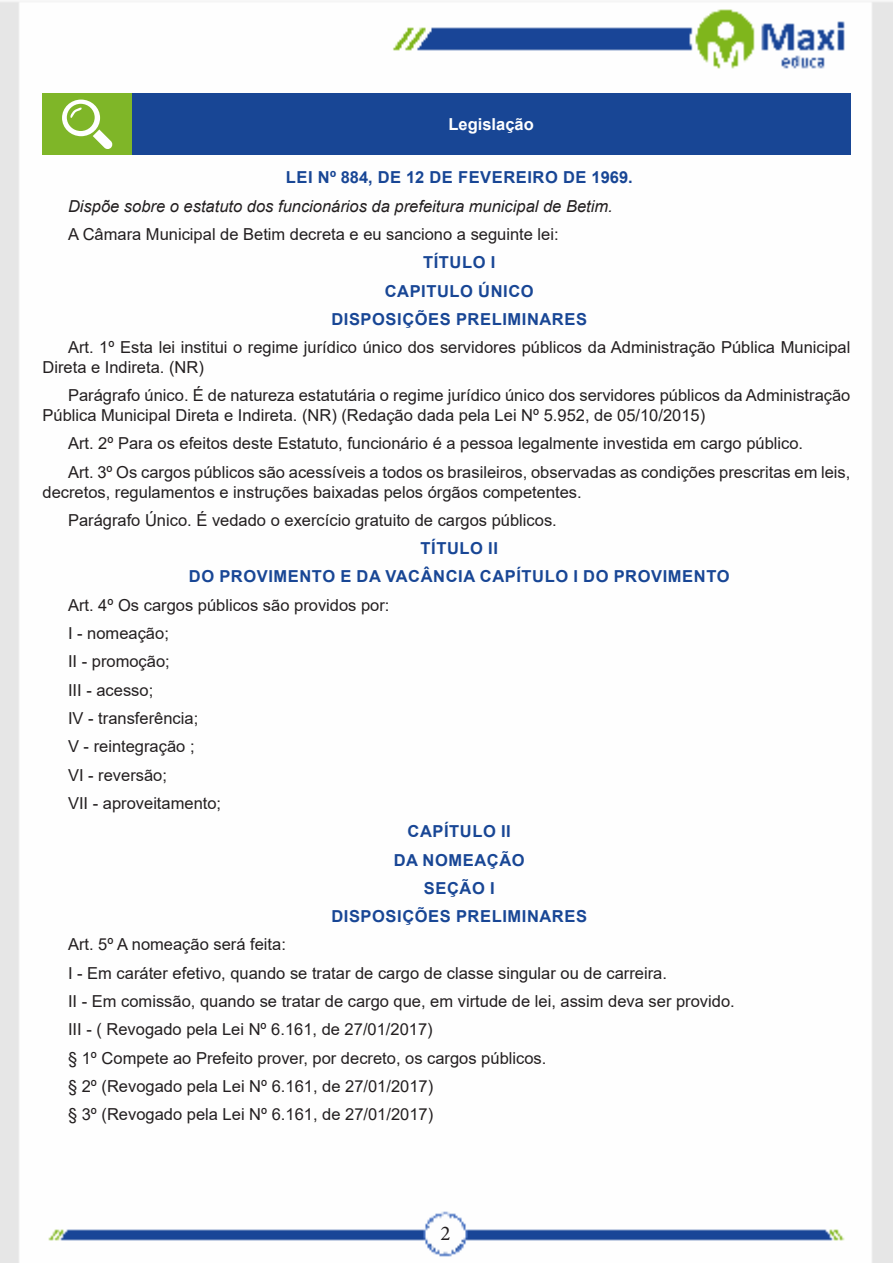
<style>
.page{position:relative;width:893px;height:1263px;background:#fff}
.page>*{position:absolute;margin:0;border:0;box-sizing:border-box;transform-origin:0 0}
.t1{font:21px "Minion Pro";color:#231f20}
.TEXTO_BASE{font:16.5px/19.8px "Arial";color:#231f20}
.TITULO_DE_LEI{font:700 16.5px "Arial";letter-spacing:.035em;color:#184695}
.EXERCÍCIOS{font:16.5px "Arial";color:#231f20}
.TEXTO_BASE-2{font:italic 16.5px "Arial";color:#231f20}
.Titulo_de_Caixa{font:700 16.5px "Arial";color:#fff}
</style>
<div class="page">
<img style="left:0;top:1px;width:893px;height:1262px">
<div style="left:43px;top:94px;width:89px;height:61px;background:#7fb628"></div>
<div style="left:132px;top:94px;width:718px;height:61px;background:#184695"></div>
<svg style="left:62px;top:100px;width:51px;height:49px"></svg>
<p class="Titulo_de_Caixa" style="left:448px;top:113px;width:87px">Legislação</p>
<p class="TITULO_DE_LEI" style="left:286px;top:166px;width:348px">LEI Nº 884, DE 12 DE FEVEREIRO DE 1969.</p>
<p class="TEXTO_BASE-2" style="left:68px;top:195px;width:546px">Dispõe sobre o estatuto dos funcionários da prefeitura municipal de Betim.</p>
<p class="TEXTO_BASE" style="left:68px;top:224px;width:492px">A Câmara Municipal de Betim decreta e eu sanciono a seguinte lei:</p>
<p class="TITULO_DE_LEI" style="left:423px;top:251px;width:74px">TÍTULO I</p>
<p class="TITULO_DE_LEI" style="left:385px;top:279px;width:151px">CAPITULO ÚNICO</p>
<p class="TITULO_DE_LEI" style="left:331px;top:307px;width:257px">DISPOSIÇÕES PRELIMINARES</p>
<p class="TEXTO_BASE" style="left:43px;top:337px;width:809px;text-indent:26px">Art. 1º Esta lei institui o regime jurídico único dos servidores públicos da Administração Pública Municipal<br>Direta e Indireta. (NR)</p>
<p class="TEXTO_BASE" style="left:43px;top:385px;width:809px;text-indent:26px">Parágrafo único. É de natureza estatutária o regime jurídico único dos servidores públicos da Administração<br>Pública Municipal Direta e Indireta. (NR) (Redação dada pela Lei Nº 5.952, de 05/10/2015)</p>
<p class="TEXTO_BASE" style="left:68px;top:434px;width:737px">Art. 2º Para os efeitos deste Estatuto, funcionário é a pessoa legalmente investida em cargo público.</p>
<p class="TEXTO_BASE" style="left:43px;top:462px;width:809px;text-indent:26px">Art. 3º Os cargos públicos são acessíveis a todos os brasileiros, observadas as condições prescritas em leis, decretos, regulamentos e instruções baixadas pelos órgãos competentes.</p>
<p class="TEXTO_BASE" style="left:68px;top:510px;width:490px">Parágrafo Único. É vedado o exercício gratuito de cargos públicos.</p>
<p class="TITULO_DE_LEI" style="left:421px;top:537px;width:79px">TÍTULO II</p>
<p class="TITULO_DE_LEI" style="left:189px;top:565px;width:542px">DO PROVIMENTO E DA VACÂNCIA CAPÍTULO I DO PROVIMENTO</p>
<p class="TEXTO_BASE" style="left:68px;top:595px;width:323px">Art. 4º Os cargos públicos são providos por:</p>
<p class="TEXTO_BASE" style="left:68px;top:623px;width:102px">I - nomeação;</p>
<p class="TEXTO_BASE" style="left:68px;top:652px;width:103px">II - promoção;</p>
<p class="TEXTO_BASE" style="left:68px;top:680px;width:87px">III - acesso;</p>
<p class="TEXTO_BASE" style="left:68px;top:708px;width:132px">IV - transferência;</p>
<p class="TEXTO_BASE" style="left:68px;top:736px;width:128px">V - reintegração ;</p>
<p class="TEXTO_BASE" style="left:68px;top:765px;width:101px">VI - reversão;</p>
<p class="TEXTO_BASE" style="left:68px;top:793px;width:155px">VII - aproveitamento;</p>
<p class="TITULO_DE_LEI" style="left:408px;top:820px;width:105px">CAPÍTULO II</p>
<p class="TITULO_DE_LEI" style="left:394px;top:848px;width:133px">DA NOMEAÇÃO</p>
<p class="TITULO_DE_LEI" style="left:424px;top:876px;width:72px">SEÇÃO I</p>
<p class="TITULO_DE_LEI" style="left:331px;top:905px;width:257px">DISPOSIÇÕES PRELIMINARES</p>
<p class="TEXTO_BASE" style="left:68px;top:935px;width:219px">Art. 5º A nomeação será feita:</p>
<p class="EXERCÍCIOS" style="left:68px;top:961px;width:600px">I - Em caráter efetivo, quando se tratar de cargo de classe singular ou de carreira.</p>
<p class="EXERCÍCIOS" style="left:68px;top:990px;width:668px">II - Em comissão, quando se tratar de cargo que, em virtude de lei, assim deva ser provido.</p>
<p class="TEXTO_BASE" style="left:68px;top:1019px;width:366px">III - ( Revogado pela Lei Nº 6.161, de 27/01/2017)</p>
<p class="TEXTO_BASE" style="left:68px;top:1048px;width:480px">§ 1º Compete ao Prefeito prover, por decreto, os cargos públicos.</p>
<p class="TEXTO_BASE" style="left:68px;top:1076px;width:367px">§ 2º (Revogado pela Lei Nº 6.161, de 27/01/2017)</p>
<p class="TEXTO_BASE" style="left:68px;top:1104px;width:367px">§ 3º (Revogado pela Lei Nº 6.161, de 27/01/2017)</p>
<p class="t1" style="left:440px;top:1219px;width:12px">2</p>
</div>
